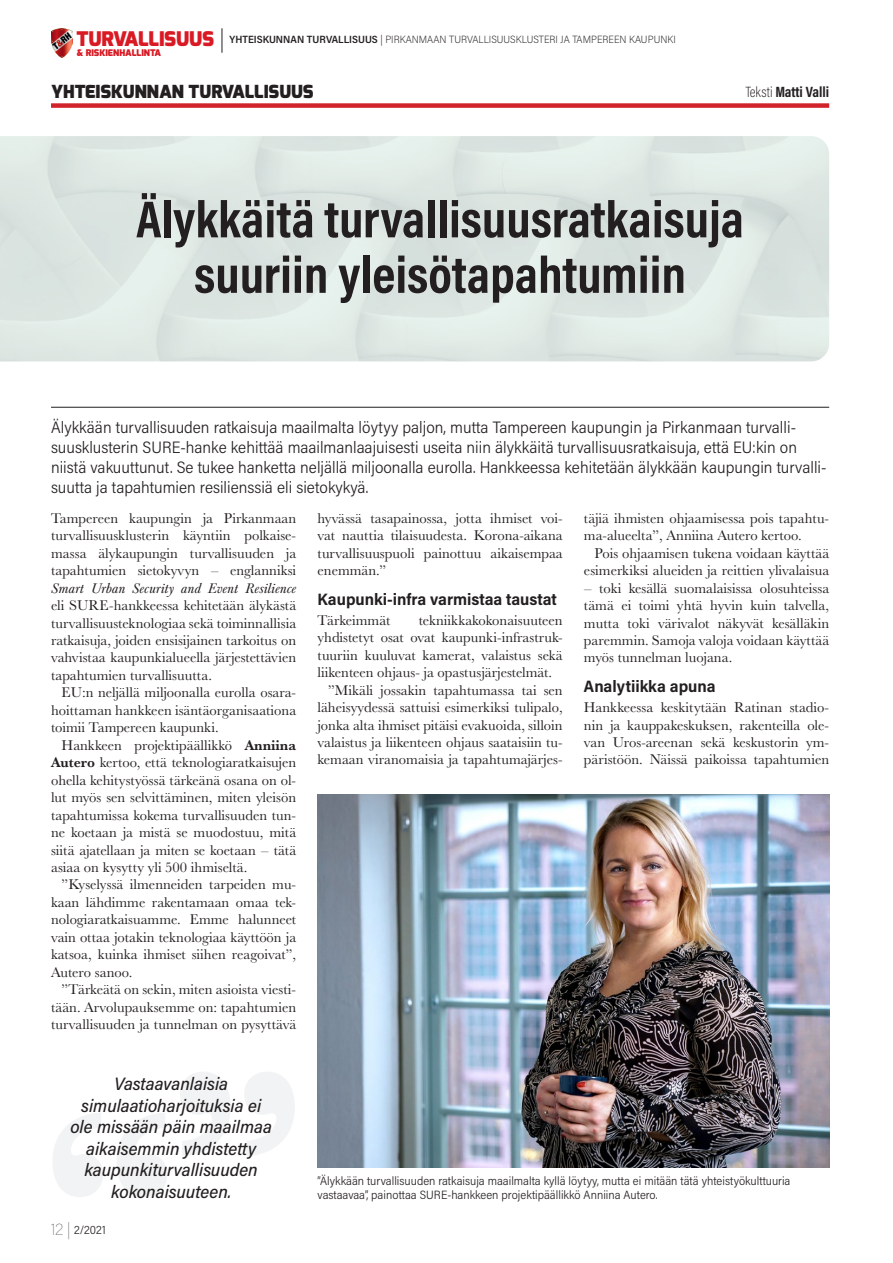
<style>
.page{position:relative;width:893px;height:1263px;background:#fff}
.page>*{position:absolute;margin:0;border:0;box-sizing:border-box;transform-origin:0 0}
.t1{font:700 52.5px/55.5px "Acumin Pro Cond";color:#231f20;text-align:center}
.t2{font:900 20.1px "Exo";letter-spacing:-.01em;color:#d91a24}
.t3{font:italic 500 18px/21.6px "Acumin Pro Semi Cond";color:#231f20;text-align:center}
.t4{font:900 18px "Exo";color:#231f20}
.t5{font:300 16.5px/19.8px "Acumin Pro Semi Cond";color:#231f20}
.t6{font:700 16.5px "Acumin Pro Semi Cond";color:#231f20}
.t7{font:700 15px "Acumin Pro Cond";color:#231f20}
.t8{font:14.55px/17.4px "Baskerville URW";color:#231f20;text-align:justify}
.t9{font:italic 14.55px "Baskerville URW";color:#231f20}
.t10{font:300 12px/14.4px "Acumin Pro Semi Cond";color:#231f20}
.t11{font:200 10.5px "Acumin Pro Semi Cond";color:#231f20}
.t12{font:600 10.5px "Acumin Pro Semi Cond";color:#231f20}
.t13{font:900 9.15px "Exo";color:#d91a24}
.s1{font-weight:200}
.s2{font-weight:700}
.s3{font-weight:100;font-size:16.5px}
</style>
<div class="page">
<div style="left:51px;top:103px;width:778px;height:5px;background:#d1232a"></div>
<hr style="left:51px;top:407px;width:778px;height:1px;background:#231f20">
<svg style="left:53px;top:1113px;width:114px;height:84px"></svg>
<svg style="left:180px;top:1072px;width:115px;height:84px"></svg>
<img style="left:317px;top:794px;width:512px;height:373px">
<img style="left:51px;top:28px;width:22px;height:29px">
<svg style="left:222px;top:28px;width:1px;height:25px"></svg>
<h2 class="t2" style="left:76px;top:26px;width:139px">TURVALLISUUS</h2>
<p class="t13" style="left:77px;top:47px;width:86px">&amp; RISKIENHALLINTA</p>
<p class="t12" style="left:230px;top:32px;width:13px">YHTEISKUNNAN</p>
<p class="t12" style="left:307px;top:32px;width:7px">TURVALLISUUS</p>
<p class="t11" style="left:380px;top:33px;width:297px">| PIRKANMAAN TURVALLISUUSKLUSTERI JA TAMPEREEN KAUPUNKI</p>
<p class="t4" style="left:51px;top:80px;width:264px">YHTEISKUNNAN TURVALLISUUS</p>
<p class="t7" style="left:746px;top:82px;width:85px"><span class="s1">Teksti</span> Matti Valli</p>
<h1 class="t1" style="left:136px;top:190px;width:609px">Älykkäitä turvallisuusratkaisuja suuriin yleisötapahtumiin</h1>
<p class="t5" style="left:51px;top:417px;width:777px">Älykkään turvallisuuden ratkaisuja maailmalta löytyy paljon, mutta Tampereen kaupungin ja Pirkanmaan turvalli&shy;suusklusterin SURE-hanke kehittää maailmanlaajuisesti useita niin älykkäitä turvallisuusratkaisuja, että EU:kin on niistä vakuuttunut. Se tukee hanketta neljällä miljoonalla eurolla. Hankkeessa kehitetään älykkään kaupungin turvalli&shy;suutta ja tapahtumien resilienssiä eli sietokykyä.</p>
<p class="t8" style="left:51px;top:509px;width:247px">Tampereen kaupungin ja Pirkanmaan turvallisuusklusterin käyntiin polkaise&shy;massa älykaupungin turvallisuuden ja tapahtumien sietokyvyn – englanniksi</p>
<p class="t9" style="left:51px;top:580px;width:247px">Smart Urban Security and Event Resilience</p>
<p class="t8" style="left:51px;top:596px;width:247px">eli SURE-hankkeessa kehitetään älykästä turvallisuusteknologiaa sekä toiminnallisia ratkaisuja, joiden ensisijainen tarkoitus on vahvistaa kaupunkialueella järjestettävien tapahtumien turvallisuutta.</p>
<p class="t8" style="left:51px;top:683px;width:247px;text-indent:11px">EU:n neljällä miljoonalla eurolla osara&shy;hoittaman hankkeen isäntäorganisaationa toimii Tampereen kaupunki.</p>
<p class="t8" style="left:51px;top:736px;width:247px;text-indent:11px">Hankkeen projektipäällikkö <span class="s2">Anniina Autero</span> kertoo, että teknologiaratkaisujen ohella kehitystyössä tärkeänä osana on ol&shy;lut myös sen selvittäminen, miten yleisön tapahtumissa kokema turvallisuuden tun&shy;ne koetaan ja mistä se muodostuu, mitä siitä ajatellaan ja miten se koetaan – tätä asiaa on kysytty yli 500 ihmiseltä.</p>
<p class="t8" style="left:51px;top:875px;width:247px;text-indent:11px">”Kyselyssä ilmenneiden tarpeiden mu&shy;kaan lähdimme rakentamaan omaa tek&shy;nologiaratkaisuamme. Emme halunneet vain ottaa jotakin teknologiaa käyttöön ja katsoa, kuinka ihmiset siihen reagoivat”, Autero sanoo.</p>
<p class="t8" style="left:51px;top:980px;width:247px;text-indent:11px">”Tärkeätä on sekin, miten asioista viesti&shy;tään. Arvolupauksemme on: tapahtumien turvallisuuden ja tunnelman on pysyttävä</p>
<p class="t8" style="left:584px;top:509px;width:247px">täjiä ihmisten ohjaamisessa pois tapahtu&shy;ma-alueelta”, Anniina Autero kertoo.</p>
<p class="t8" style="left:584px;top:544px;width:247px;text-align:right">Pois ohjaamisen tukena voidaan käyttää esimerkiksi alueiden ja reittien ylivalaisua</p>
<p class="t8" style="left:584px;top:579px;width:247px">– toki kesällä suomalaisissa olosuhteissa tämä ei toimi yhtä hyvin kuin talvella, mutta toki värivalot näkyvät kesälläkin paremmin. Samoja valoja voidaan käyttää myös tunnelman luojana.</p>
<p class="t6" style="left:584px;top:675px;width:133px">Analytiikka apuna</p>
<p class="t8" style="left:584px;top:698px;width:247px">Hankkeessa keskitytään Ratinan stadio&shy;nin ja kauppakeskuksen, rakenteilla ole&shy;van Uros-areenan sekä keskustorin ym&shy;päristöön. Näissä paikoissa tapahtumien</p>
<p class="t8" style="left:317px;top:509px;width:247px">hyvässä tasapainossa, jotta ihmiset voi&shy;vat nauttia tilaisuudesta. Korona-aikana turvallisuuspuoli painottuu aikaisempaa enemmän.”</p>
<p class="t6" style="left:317px;top:588px;width:241px">Kaupunki-infra varmistaa taustat</p>
<p class="t8" style="left:317px;top:611px;width:74px">Tärkeimmät</p>
<p class="t8" style="left:419px;top:611px;width:145px">tekniikkakokonaisuuteen</p>
<p class="t8" style="left:317px;top:628px;width:247px">yhdistetyt osat ovat kaupunki-infrastruk-</p>
<p class="t8" style="left:317px;top:646px;width:247px">tuuriin kuuluvat kamerat, valaistus sekä</p>
<p class="t8" style="left:317px;top:663px;width:236px">liikenteen ohjaus- ja opastusjärjestelmät.</p>
<p class="t8" style="left:328px;top:681px;width:236px">”Mikäli jossakin tapahtumassa tai sen</p>
<p class="t8" style="left:317px;top:698px;width:247px">läheisyydessä sattuisi esimerkiksi tulipalo,</p>
<p class="t8" style="left:317px;top:715px;width:247px">jonka alta ihmiset pitäisi evakuoida, silloin</p>
<p class="t8" style="left:317px;top:733px;width:247px">valaistus ja liikenteen ohjaus saataisiin tu-</p>
<p class="t8" style="left:317px;top:750px;width:247px">kemaan viranomaisia ja tapahtumajärjes-</p>
<p class="t3" style="left:70px;top:1072px;width:203px">Vastaavanlaisia simulaatioharjoituksia ei ole missään päin maailmaa aikaisemmin yhdistetty kaupunkiturvallisuuden kokonaisuuteen.</p>
<p class="t10" style="left:51px;top:1222px;width:56px"><span class="s3">12 |</span> 2/2021</p>
<p class="t10" style="left:317px;top:1173px;width:474px">”Älykkään turvallisuuden ratkaisuja maailmalta kyllä löytyy, mutta ei mitään tätä yhteistyökulttuuria vastaavaa”, painottaa SURE-hankkeen projektipäällikkö Anniina Autero.</p>
</div>
